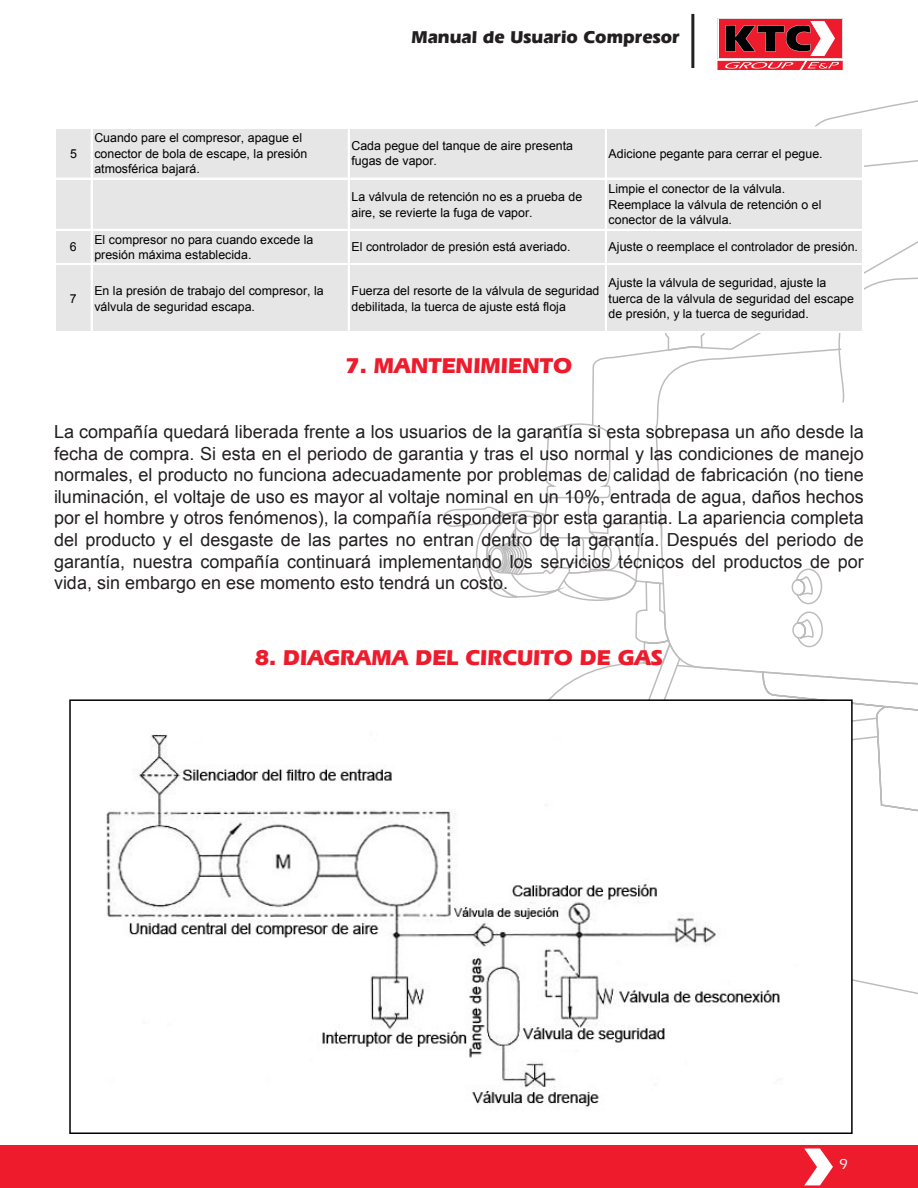
<style>
.page{position:relative;width:918px;height:1188px;background:#fff}
.page>*{position:absolute;margin:0;border:0;box-sizing:border-box;transform-origin:0 0}
.t1{font:700 22.5px "Eras IT Cby BT";color:#ee1b2c}
.t2{font:18px/21.6px "Arial";color:#231f20;text-align:justify}
.t3{font:700 18px "Eras IT Cby BT";color:#231f20}
.t4{font:500 15px "Eras IT Cby BT";color:#fff}
.t5{font:12.45px/15.8px "Arial";color:#000}
</style>
<div class="page">
<hr style="left:691px;top:14px;width:3px;height:54px;background:#231f20">
<div style="left:0;top:1145px;width:918px;height:43px;background:#ee1b2c"></div>
<svg style="left:804px;top:1149px;width:29px;height:36px"></svg>
<svg style="left:443px;top:268px;width:475px;height:320px"></svg>
<svg style="left:487px;top:419px;width:431px;height:333px"></svg>
<svg style="left:717px;top:18px;width:126px;height:52px;background:#c24650"></svg>
<div style="left:55px;top:128px;width:808px;height:205px;background:#e6e6e6"></div>
<hr style="left:91px;top:128px;width:2px;height:205px;background:#fff">
<hr style="left:348px;top:128px;width:2px;height:205px;background:#fff">
<hr style="left:605px;top:128px;width:2px;height:205px;background:#fff">
<hr style="left:862px;top:128px;width:1px;height:205px;background:#fff">
<hr style="left:863px;top:128px;width:1px;height:205px;background:#fff">
<hr style="left:55px;top:178px;width:808px;height:2px;background:#fff">
<hr style="left:55px;top:229px;width:808px;height:2px;background:#fff">
<hr style="left:55px;top:263px;width:808px;height:2px;background:#fff">
<hr style="left:55px;top:331px;width:808px;height:1px;background:#fff">
<hr style="left:55px;top:332px;width:808px;height:1px;background:#fff">
<div style="left:69px;top:699px;width:784px;height:435px;background:#fff;border:2px solid #000"></div>
<img style="left:106px;top:734px;width:674px;height:373px">
<h2 class="t3" style="left:411px;top:26px;width:270px">Manual de Usuario Compresor</h2>
<p class="t5" style="left:70px;top:145px;width:8px">5</p>
<p class="t5" style="left:94px;top:130px;width:215px">Cuando pare el compresor, apague el conector de bola de escape, la presión atmosférica bajará.</p>
<p class="t5" style="left:352px;top:138px;width:223px">Cada pegue del tanque de aire presenta fugas de vapor.</p>
<p class="t5" style="left:609px;top:145px;width:216px">Adicione pegante para cerrar el pegue.</p>
<p class="t5" style="left:352px;top:189px;width:232px">La válvula de retención no es a prueba de aire, se revierte la fuga de vapor.</p>
<p class="t5" style="left:609px;top:181px;width:214px">Limpie el conector de la válvula.<br>Reemplace la válvula de retención o el conector de la válvula.</p>
<p class="t5" style="left:70px;top:239px;width:8px">6</p>
<p class="t5" style="left:94px;top:231px;width:220px">El compresor no para cuando excede la presión máxima establecida.</p>
<p class="t5" style="left:351px;top:239px;width:221px">El controlador de presión está averiado.</p>
<p class="t5" style="left:609px;top:239px;width:251px">Ajuste o reemplace el controlador de presión.</p>
<p class="t5" style="left:70px;top:291px;width:8px">7</p>
<p class="t5" style="left:94px;top:283px;width:231px">En la presión de trabajo del compresor, la válvula de seguridad escapa.</p>
<p class="t5" style="left:351px;top:283px;width:249px">Fuerza del resorte de la válvula de seguridad debilitada, la tuerca de ajuste está floja</p>
<p class="t5" style="left:609px;top:275px;width:247px">Ajuste la válvula de seguridad, ajuste la tuerca de la válvula de seguridad del escape de presión, y la tuerca de seguridad.</p>
<h1 class="t1" style="left:346px;top:352px;width:228px">7. MANTENIMIENTO</h1>
<p class="t2" style="left:54px;top:421px;width:811px">La compañía quedará liberada frente a los usuarios de la garantía si esta sobrepasa un año desde la fecha de compra. Si esta en el periodo de garantia y tras el uso normal y las condiciones de manejo normales, el producto no funciona adecuadamente por problemas de calidad de fabricación (no tiene iluminación, el voltaje de uso es mayor al voltaje nominal en un 10%, entrada de agua, daños hechos por el hombre y otros fenómenos), la compañía respondera por esta garantia. La apariencia completa del producto y el desgaste de las partes no entran dentro de la garantía. Después del periodo de garantía, nuestra compañía continuará implementando los servicios técnicos del productos de por vida, sin embargo en ese momento esto tendrá un costo.</p>
<h1 class="t1" style="left:255px;top:643px;width:409px">8. DIAGRAMA DEL CIRCUITO DE GAS</h1>
<p class="t4" style="left:839px;top:1155px;width:10px">9</p>
</div>
